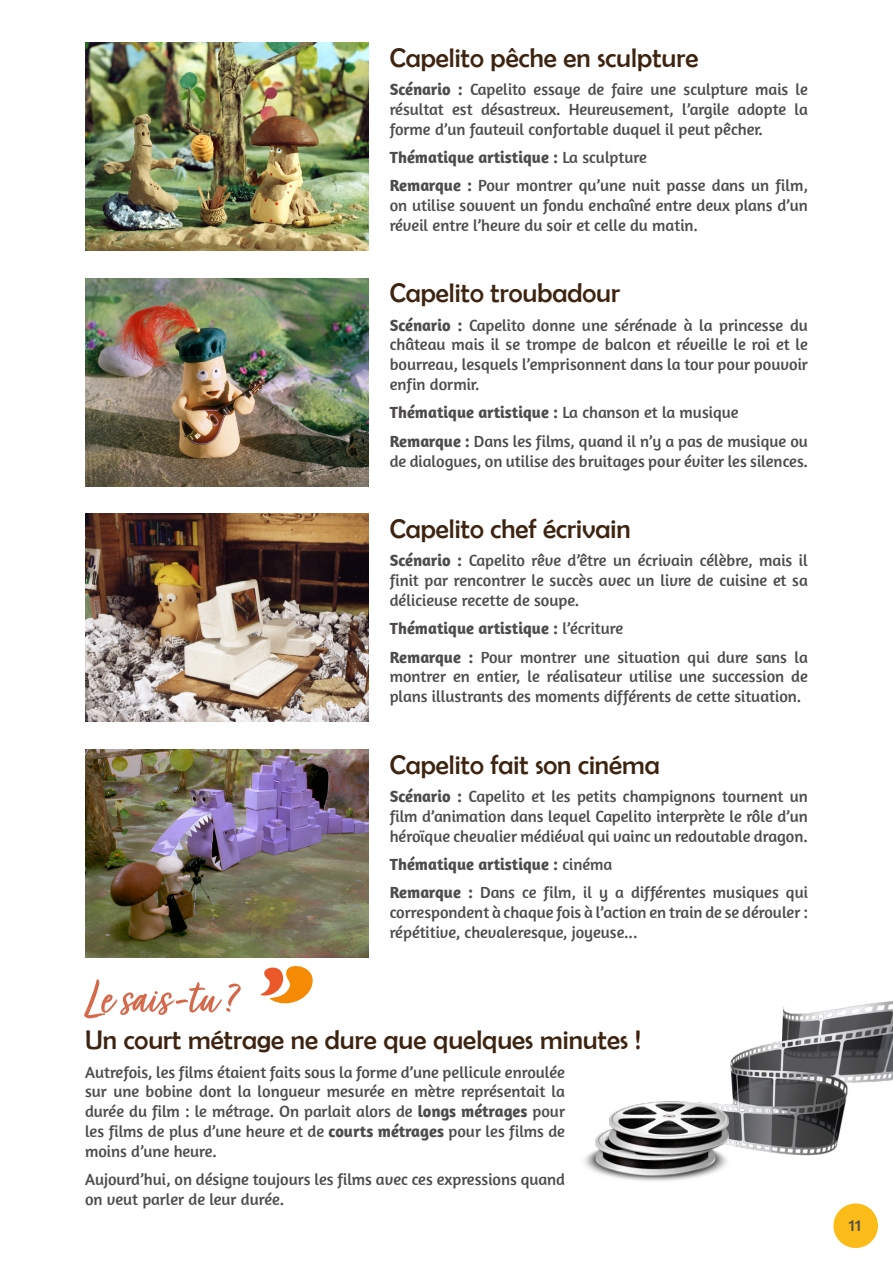
<style>
.page{position:relative;width:893px;height:1263px;background:#fff}
.page>*{position:absolute;margin:0;border:0;box-sizing:border-box;transform-origin:0 0}
.Titre{font:52.5px "Turbinado Pro";color:#d5684b}
.Titre_du_film{font:27px "Berlin Sans FB";color:#3d2411}
.Titre-2{font:27px "Berlin Sans FB";color:#3d2411}
.Texte{font:16.5px/19.8px "Amaranth";color:#4d4b4b;text-align:justify}
.Texte-2{font:700 16.5px "Amaranth";color:#4d4b4b}
.s1{font-weight:700}
.s2{font-weight:400}
</style>
<div class="page">
<img style="left:584px;top:1001px;width:309px;height:180px">
<svg style="left:260px;top:966px;width:53px;height:38px"></svg>
<div style="left:833px;top:1203px;width:45px;height:45px;background:#fbbb18;border-radius:50%"></div>
<img style="left:85px;top:43px;width:283px;height:207px">
<img style="left:85px;top:278px;width:283px;height:208px">
<img style="left:85px;top:514px;width:283px;height:208px">
<img style="left:85px;top:749px;width:283px;height:208px">
<p class="Titre_du_film" style="left:390px;top:43px;width:310px">Capelito pêche en sculpture</p>
<p class="Texte" style="left:390px;top:79px;width:420px"><span class="s1">Scénario :</span> Capelito essaye de faire une sculpture mais le résultat est désastreux. Heureusement, l’argile adopte la forme d’un fauteuil confortable duquel il peut pêcher.</p>
<p class="Texte-2" style="left:390px;top:147px;width:259px">Thématique artistique : <span class="s2">La sculpture</span></p>
<p class="Texte" style="left:390px;top:176px;width:420px"><span class="s1">Remarque :</span> Pour montrer qu’une nuit passe dans un film, on utilise souvent un fondu enchaîné entre deux plans d’un réveil entre l’heure du soir et celle du matin.</p>
<p class="Titre_du_film" style="left:390px;top:278px;width:232px">Capelito troubadour</p>
<p class="Texte" style="left:390px;top:315px;width:420px"><span class="s1">Scénario :</span> Capelito donne une sérénade à la princesse du château mais il se trompe de balcon et réveille le roi et le bourreau, lesquels l’emprisonnent dans la tour pour pouvoir enfin dormir.</p>
<p class="Texte-2" style="left:390px;top:402px;width:350px">Thématique artistique : <span class="s2">La chanson et la musique</span></p>
<p class="Texte" style="left:390px;top:431px;width:420px"><span class="s1">Remarque :</span> Dans les films, quand il n’y a pas de musique ou de dialogues, on utilise des bruitages pour éviter les silences.</p>
<p class="Titre_du_film" style="left:390px;top:514px;width:242px">Capelito chef écrivain</p>
<p class="Texte" style="left:390px;top:551px;width:420px"><span class="s1">Scénario :</span> Capelito rêve d’être un écrivain célèbre, mais il finit par rencontrer le succès avec un livre de cuisine et sa délicieuse recette de soupe.</p>
<p class="Texte-2" style="left:390px;top:618px;width:235px">Thématique artistique : <span class="s2">l’écriture</span></p>
<p class="Texte" style="left:390px;top:647px;width:420px"><span class="s1">Remarque :</span> Pour montrer une situation qui dure sans la montrer en entier, le réalisateur utilise une succession de plans illustrants des moments différents de cette situation.</p>
<p class="Titre_du_film" style="left:390px;top:749px;width:271px">Capelito fait son cinéma</p>
<p class="Texte" style="left:390px;top:786px;width:420px"><span class="s1">Scénario :</span> Capelito et les petits champignons tournent un film d’animation dans lequel Capelito interprète le rôle d’un héroïque chevalier médiéval qui vainc un redoutable dragon.</p>
<p class="Texte-2" style="left:390px;top:854px;width:224px">Thématique artistique : <span class="s2">cinéma</span></p>
<p class="Texte" style="left:390px;top:882px;width:420px"><span class="s1">Remarque :</span> Dans ce film, il y a différentes musiques qui correspondent à chaque fois à l’action en train de se dérouler : répétitive, chevaleresque, joyeuse...</p>
<p class="Titre" style="left:85px;top:970px;width:155px">Le sais-tu ?</p>
<p class="Titre-2" style="left:85px;top:1025px;width:558px">Un court métrage ne dure que quelques minutes !</p>
<p class="Texte" style="left:85px;top:1062px;width:482px">Autrefois, les films étaient faits sous la forme d’une pellicule enroulée sur une bobine dont la longueur mesurée en mètre représentait la durée du film : le métrage. On parlait alors de <span class="s1">longs métrages</span> pour les films de plus d’une heure et de <span class="s1">courts métrages</span> pour les films de moins d’une heure.</p>
<p class="Texte" style="left:85px;top:1169px;width:481px">Aujourd’hui, on désigne toujours les films avec ces expressions quand on veut parler de leur durée.</p>
<p class="Texte" style="left:849px;top:1215px;width:14px">11</p>
</div>
